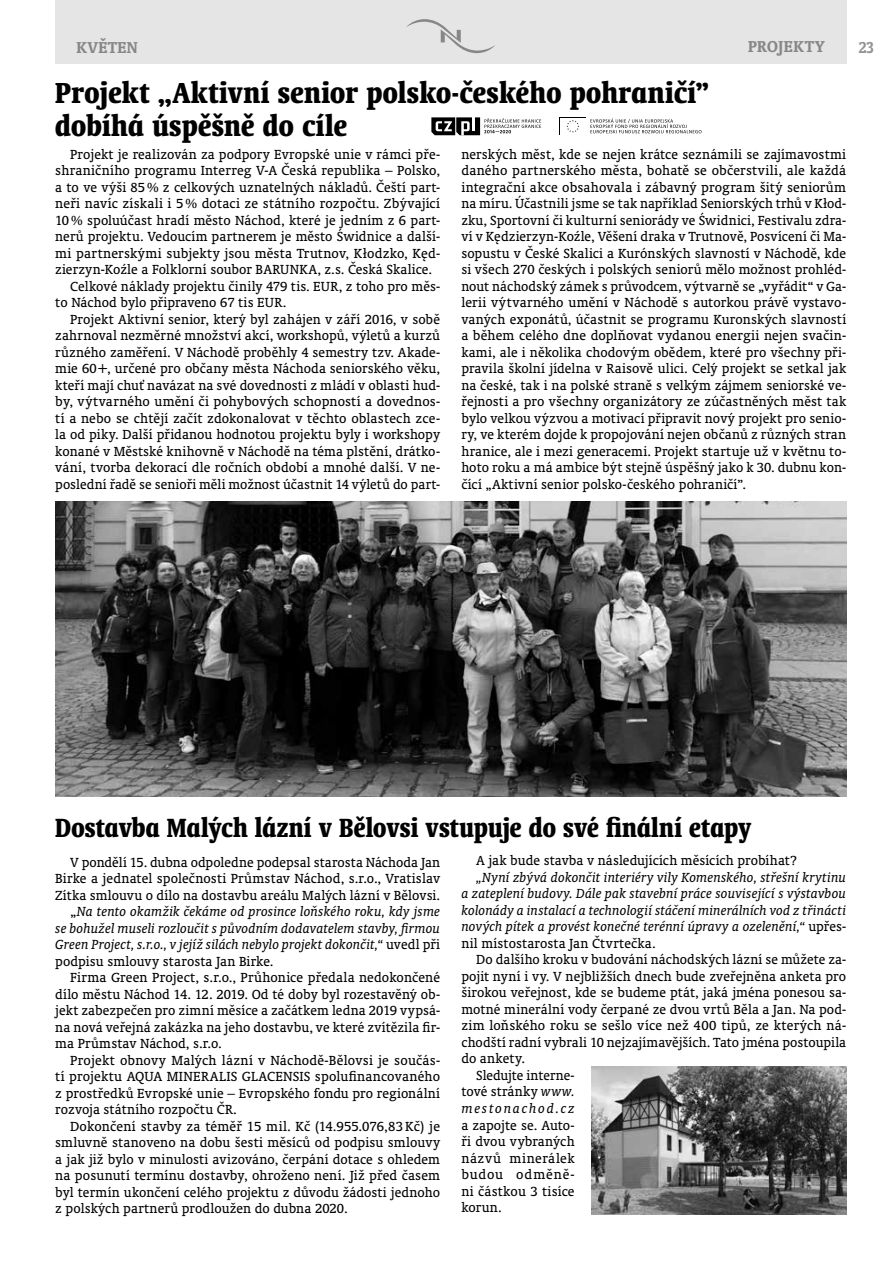
<style>
.page{position:relative;width:893px;height:1263px;background:#fff}
.page>*{position:absolute;margin:0;border:0;box-sizing:border-box;transform-origin:0 0}
.t1{font:700 condensed 33px/33px "Oranda AT";letter-spacing:.01em;color:#000;scale:.95 1}
.t2{font:700 condensed 30px "Oranda AT";letter-spacing:.005em;color:#000;scale:.92 1}
.t3{font:700 18px "Oranda AT";letter-spacing:.02em;color:#878787}
.t4{font:700 18px "Oranda AT";color:#929292;scale:.9 1}
.t5{font:15px/16.5px "Oranda AT";letter-spacing:.005em;color:#000;text-align:justify}
.t6{font:italic 15px/16.5px "Oranda AT";letter-spacing:.005em;color:#000;text-align:justify}
.t7{font:italic 15px "Oranda AT";letter-spacing:.105em;color:#000}
.s1{font-style:normal}
.s2{font-style:italic}
</style>
<div class="page">
<div style="left:55px;top:0;width:792px;height:64px;background:#e5e5e5"></div>
<svg style="left:406px;top:19px;width:89px;height:34px"></svg>
<img style="left:55px;top:502px;width:791px;height:294px">
<svg style="left:431px;top:117px;width:110px;height:18px"></svg>
<svg style="left:590px;top:118px;width:111px;height:15px"></svg>
<svg style="left:560px;top:117px;width:26px;height:1px"></svg>
<svg style="left:566px;top:120px;width:13px;height:13px"></svg>
<img style="left:592px;top:1067px;width:254px;height:147px">
<p class="t3" style="left:77px;top:37px;width:63px">KVĚTEN</p>
<p class="t3" style="left:748px;top:36px;width:78px">PROJEKTY</p>
<p class="t4" style="left:859px;top:37px;width:19px">23</p>
<h1 class="t1" style="left:55px;top:75px;width:690px">Projekt „Aktivní senior polsko-českého pohraničí” dobíhá úspěšně do cíle</h1>
<p class="t5" style="left:461px;top:146px;width:386px">nerských měst, kde se nejen krátce seznámili se zajímavostmi daného partnerského města, bohatě se občerstvili, ale každá integrační akce obsahovala i zábavný program šitý seniorům na míru. Účastnili jsme se tak například Seniorských trhů v Kłod&shy;zku, Sportovní či kulturní seniorády ve Świdnici, Festivalu zdra&shy;ví v Kędzierzyn-Koźle, Věšení draka v Trutnově, Posvícení či Ma&shy;sopustu v České Skalici a Kurónských slavností v Náchodě, kde si všech 270 českých i polských seniorů mělo možnost prohléd&shy;nout náchodský zámek s průvodcem, výtvarně se „vyřádit“ v Ga&shy;lerii výtvarného umění v Náchodě s autorkou právě vystavo&shy;vaných exponátů, účastnit se programu Kuronských slavností a během celého dne doplňovat vydanou energii nejen svačin&shy;kami, ale i několika chodovým obědem, které pro všechny při&shy;pravila školní jídelna v Raisově ulici. Celý projekt se setkal jak na české, tak i na polské straně s velkým zájmem seniorské ve&shy;řejnosti a pro všechny organizátory ze zúčastněných měst tak bylo velkou výzvou a motivací připravit nový projekt pro senio&shy;ry, ve kterém dojde k propojování nejen občanů z různých stran hranice, ale i mezi generacemi. Projekt startuje už v květnu to&shy;hoto roku a má ambice být stejně úspěšný jako k 30. dubnu kon&shy;čící „Aktivní senior polsko-českého pohraničí”.</p>
<p class="t5" style="left:70px;top:146px;width:371px">Projekt je realizován za podpory Evropské unie v rámci pře-</p>
<p class="t5" style="left:55px;top:162px;width:386px">shraničního programu Interreg V-A Česká republika – Polsko,</p>
<p class="t5" style="left:55px;top:179px;width:386px">a to ve výši 85% z celkových uznatelných nákladů. Čeští part-</p>
<p class="t5" style="left:55px;top:195px;width:386px">neři navíc získali i 5% dotaci ze státního rozpočtu. Zbývající</p>
<p class="t5" style="left:55px;top:212px;width:386px">10% spoluúčast hradí město Náchod, které je jedním z 6 part-</p>
<p class="t5" style="left:55px;top:228px;width:386px">nerů projektu. Vedoucím partnerem je město Świdnice a další-</p>
<p class="t5" style="left:55px;top:245px;width:386px">mi partnerskými subjekty jsou města Trutnov, Kłodzko, Kęd-</p>
<p class="t5" style="left:55px;top:261px;width:378px">zierzyn-Koźle a Folklorní soubor BARUNKA, z.s. Česká Skalice.</p>
<p class="t5" style="left:70px;top:278px;width:371px">Celkové náklady projektu činily 479 tis. EUR, z toho pro měs-</p>
<p class="t5" style="left:55px;top:294px;width:232px">to Náchod bylo připraveno 67 tis EUR.</p>
<p class="t5" style="left:70px;top:311px;width:371px">Projekt Aktivní senior, který byl zahájen v září 2016, v sobě</p>
<p class="t5" style="left:55px;top:327px;width:386px">zahrnoval nezměrné množství akcí, workshopů, výletů a kurzů</p>
<p class="t5" style="left:55px;top:344px;width:386px">různého zaměření. V Náchodě proběhly 4 semestry tzv. Akade-</p>
<p class="t5" style="left:55px;top:360px;width:386px">mie 60+, určené pro občany města Náchoda seniorského věku,</p>
<p class="t5" style="left:55px;top:377px;width:386px">kteří mají chuť navázat na své dovednosti z mládí v oblasti hud-</p>
<p class="t5" style="left:55px;top:393px;width:386px">by, výtvarného umění či pohybových schopností a dovednos-</p>
<p class="t5" style="left:55px;top:410px;width:386px">tí a nebo se chtějí začít zdokonalovat v těchto oblastech zce-</p>
<p class="t5" style="left:55px;top:426px;width:386px">la od piky. Další přidanou hodnotou projektu byly i workshopy</p>
<p class="t5" style="left:55px;top:443px;width:386px">konané v Městské knihovně v Náchodě na téma plstění, drátko-</p>
<p class="t5" style="left:55px;top:459px;width:386px">vání, tvorba dekorací dle ročních období a mnohé další. V ne-</p>
<p class="t5" style="left:55px;top:476px;width:386px">poslední řadě se senioři měli možnost účastnit 14 výletů do part-</p>
<h2 class="t2" style="left:55px;top:810px;width:758px">Dostavba Malých lázní v Bělovsi vstupuje do své finální etapy</h2>
<p class="t5" style="left:476px;top:852px;width:322px">A jak bude stavba v následujících měsících probíhat?</p>
<p class="t6" style="left:461px;top:869px;width:386px;text-indent:15px">„Nyní zbývá dokončit interiéry vily Komenského, střešní krytinu a zateplení budovy. Dále pak stavební práce související s výstavbou kolonády a instalací a technologií stáčení minerálních vod z třinácti nových pítek a provést konečné terénní úpravy a ozelenění,“ <span class="s1">upřes&shy;nil místostarosta Jan Čtvrtečka.</span></p>
<p class="t5" style="left:476px;top:951px;width:371px">Do dalšího kroku v budování náchodských lázní se můžete za-</p>
<p class="t5" style="left:461px;top:968px;width:386px">pojit nyní i vy. V nejbližších dnech bude zveřejněna anketa pro</p>
<p class="t5" style="left:461px;top:984px;width:386px">širokou veřejnost, kde se budeme ptát, jaká jména ponesou sa-</p>
<p class="t5" style="left:461px;top:1001px;width:386px">motné minerální vody čerpané ze dvou vrtů Běla a Jan. Na pod-</p>
<p class="t5" style="left:461px;top:1017px;width:386px">zim loňského roku se sešlo více než 400 tipů, ze kterých ná-</p>
<p class="t5" style="left:461px;top:1034px;width:386px">chodští radní vybrali 10 nejzajímavějších. Tato jména postoupila</p>
<p class="t5" style="left:461px;top:1050px;width:65px">do ankety.</p>
<p class="t5" style="left:476px;top:1067px;width:100px">Sledujte interne-</p>
<p class="t5" style="left:461px;top:1083px;width:115px">tové stránky <span class="s2">www.</span></p>
<p class="t7" style="left:461px;top:1100px;width:115px">mestonachod.cz</p>
<p class="t5" style="left:461px;top:1116px;width:115px">a zapojte se. Auto&shy;ři dvou vybraných názvů minerálek budou odměně&shy;ni částkou 3 tisíce korun.</p>
<p class="t5" style="left:70px;top:853px;width:371px">V pondělí 15. dubna odpoledne podepsal starosta Náchoda Jan</p>
<p class="t5" style="left:55px;top:870px;width:386px">Birke a jednatel společnosti Průmstav Náchod, s.r.o., Vratislav</p>
<p class="t5" style="left:55px;top:886px;width:386px">Zítka smlouvu o dílo na dostavbu areálu Malých lázní v Bělovsi.</p>
<p class="t6" style="left:70px;top:903px;width:371px"><span class="s1">„</span>Na tento okamžik čekáme od prosince loňského roku, kdy jsme</p>
<p class="t6" style="left:55px;top:919px;width:386px">se bohužel museli rozloučit s původním dodavatelem stavby, firmou</p>
<p class="t6" style="left:55px;top:936px;width:386px">Green Project, s.r.o., v jejíž silách nebylo projekt dokončit,“ <span class="s1">uvedl při</span></p>
<p class="t5" style="left:55px;top:952px;width:220px">podpisu smlouvy starosta Jan Birke.</p>
<p class="t5" style="left:70px;top:969px;width:371px">Firma Green Project, s.r.o., Průhonice předala nedokončené</p>
<p class="t5" style="left:55px;top:985px;width:386px">dílo městu Náchod 14. 12. 2019. Od té doby byl rozestavěný ob-</p>
<p class="t5" style="left:55px;top:1002px;width:386px">jekt zabezpečen pro zimní měsíce a začátkem ledna 2019 vypsá-</p>
<p class="t5" style="left:55px;top:1018px;width:386px">na nová veřejná zakázka na jeho dostavbu, ve které zvítězila fir-</p>
<p class="t5" style="left:55px;top:1035px;width:168px">ma Průmstav Náchod, s.r.o.</p>
<p class="t5" style="left:70px;top:1051px;width:371px">Projekt obnovy Malých lázní v Náchodě-Bělovsi je součás-</p>
<p class="t5" style="left:55px;top:1068px;width:386px">tí projektu AQUA MINERALIS GLACENSIS spolufinancovaného</p>
<p class="t5" style="left:55px;top:1084px;width:386px">z prostředků Evropské unie – Evropského fondu pro regionální</p>
<p class="t5" style="left:55px;top:1101px;width:183px">rozvoja státního rozpočtu ČR.</p>
<p class="t5" style="left:70px;top:1117px;width:371px">Dokončení stavby za téměř 15 mil. Kč (14.955.076,83 Kč) je</p>
<p class="t5" style="left:55px;top:1134px;width:386px">smluvně stanoveno na dobu šesti měsíců od podpisu smlouvy</p>
<p class="t5" style="left:55px;top:1150px;width:386px">a jak již bylo v minulosti avizováno, čerpání dotace s ohledem</p>
<p class="t5" style="left:55px;top:1167px;width:386px">na posunutí termínu dostavby, ohroženo není. Již před časem</p>
<p class="t5" style="left:55px;top:1183px;width:386px">byl termín ukončení celého projektu z důvodu žádosti jednoho</p>
<p class="t5" style="left:55px;top:1200px;width:294px">z polských partnerů prodloužen do dubna 2020.</p>
</div>
